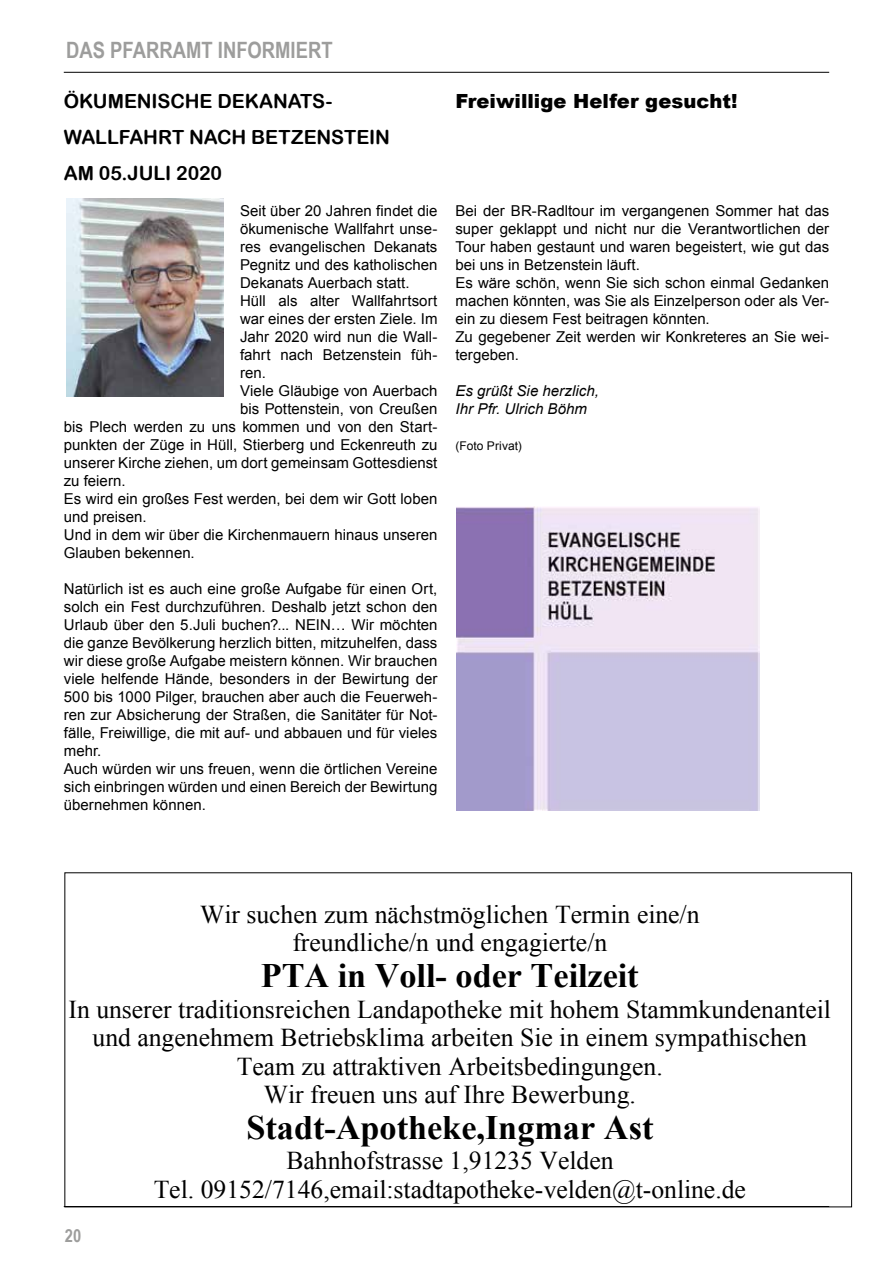
<style>
.page{position:relative;width:893px;height:1263px;background:#fff}
.page>*{position:absolute;margin:0;border:0;box-sizing:border-box;transform-origin:0 0}
.t1{font:700 34.2px "Times New Roman";color:#000}
.t2{font:25.65px/28.5px "Times New Roman";color:#000;text-align:center}
.t3{font:700 22.5px "Arial Narrow";color:#9d9d9c}
.t4{font:19.5px/36px "Arial Rounded MT Bold";letter-spacing:-.005em;color:#000}
.t5{font:900 19.5px "Arial";letter-spacing:.005em;color:#000}
.t6{font:700 18px "Arial Narrow";color:#9d9d9c}
.t7{font:15px/18px "Arial";letter-spacing:.005em;color:#000}
.t8{font:italic 15px/18px "Arial";letter-spacing:.005em;color:#000}
.t9{font:12px "Arial";letter-spacing:.005em;color:#000}
</style>
<div class="page">
<hr style="left:64px;top:72px;width:765px;height:1px;background:#000">
<img style="left:66px;top:198px;width:157px;height:198px">
<img style="left:456px;top:506px;width:304px;height:304px">
<h3 class="t3" style="left:66px;top:34px;width:268px">DAS PFARRAMT INFORMIERT</h3>
<h3 class="t4" style="left:64px;top:83px;width:328px">ÖKUMENISCHE DEKANATS-<br>WALLFAHRT NACH BETZENSTEIN<br>AM 05.JULI 2020</h3>
<p class="t7" style="left:240px;top:202px;width:199px">Seit über 20 Jahren findet die</p>
<p class="t7" style="left:240px;top:220px;width:199px">ökumenische Wallfahrt unse-</p>
<p class="t7" style="left:240px;top:238px;width:199px">res evangelischen Dekanats</p>
<p class="t7" style="left:240px;top:256px;width:199px">Pegnitz und des katholischen</p>
<p class="t7" style="left:240px;top:274px;width:171px">Dekanats Auerbach statt.</p>
<p class="t7" style="left:240px;top:292px;width:199px">Hüll als alter Wallfahrtsort</p>
<p class="t7" style="left:240px;top:310px;width:199px">war eines der ersten Ziele. Im</p>
<p class="t7" style="left:240px;top:328px;width:199px">Jahr 2020 wird nun die Wall-</p>
<p class="t7" style="left:240px;top:346px;width:199px">fahrt nach Betzenstein füh-</p>
<p class="t7" style="left:240px;top:364px;width:27px">ren.</p>
<p class="t7" style="left:240px;top:382px;width:199px">Viele Gläubige von Auerbach</p>
<p class="t7" style="left:240px;top:400px;width:199px">bis Pottenstein, von Creußen</p>
<p class="t7" style="left:64px;top:418px;width:375px">bis Plech werden zu uns kommen und von den Start-</p>
<p class="t7" style="left:64px;top:436px;width:375px">punkten der Züge in Hüll, Stierberg und Eckenreuth zu</p>
<p class="t7" style="left:64px;top:454px;width:375px">unserer Kirche ziehen, um dort gemeinsam Gottesdienst</p>
<p class="t7" style="left:64px;top:472px;width:63px">zu feiern.</p>
<p class="t7" style="left:64px;top:490px;width:375px">Es wird ein großes Fest werden, bei dem wir Gott loben</p>
<p class="t7" style="left:64px;top:508px;width:84px">und preisen.</p>
<p class="t7" style="left:64px;top:526px;width:375px">Und in dem wir über die Kirchenmauern hinaus unseren</p>
<p class="t7" style="left:64px;top:544px;width:133px">Glauben bekennen.</p>
<p class="t7" style="left:64px;top:580px;width:375px">Natürlich ist es auch eine große Aufgabe für einen Ort, solch ein Fest durchzuführen. Deshalb jetzt schon den Urlaub über den 5.Juli buchen?... NEIN… Wir möchten die ganze Bevölkerung herzlich bitten, mitzuhelfen, dass wir diese große Aufgabe meistern können. Wir brauchen viele helfende Hände, besonders in der Bewirtung der 500 bis 1000 Pilger, brauchen aber auch die Feuerweh&shy;ren zur Absicherung der Straßen, die Sanitäter für Not&shy;fälle, Freiwillige, die mit auf- und abbauen und für vieles mehr.<br>Auch würden wir uns freuen, wenn die örtlichen Vereine sich einbringen würden und einen Bereich der Bewirtung übernehmen können.</p>
<h3 class="t5" style="left:455px;top:87px;width:284px">Freiwillige Helfer gesucht!</h3>
<p class="t7" style="left:455px;top:202px;width:375px">Bei der BR-Radltour im vergangenen Sommer hat das super geklappt und nicht nur die Verantwortlichen der Tour haben gestaunt und waren begeistert, wie gut das bei uns in Betzenstein läuft.<br>Es wäre schön, wenn Sie sich schon einmal Gedanken machen könnten, was Sie als Einzelperson oder als Ver&shy;ein zu diesem Fest beitragen könnten.<br>Zu gegebener Zeit werden wir Konkreteres an Sie wei&shy;tergeben.</p>
<p class="t8" style="left:455px;top:382px;width:145px">Es grüßt Sie herzlich,<br>Ihr Pfr. Ulrich Böhm</p>
<p class="t9" style="left:455px;top:438px;width:68px">(Foto Privat)</p>
<h2 class="t2" style="left:200px;top:902px;width:501px">Wir suchen zum nächstmöglichen Termin eine/n freundliche/n und engagierte/n</h2>
<h1 class="t1" style="left:261px;top:964px;width:379px">PTA in Voll- oder Teilzeit</h1>
<h2 class="t2" style="left:69px;top:997px;width:764px">In unserer traditionsreichen Landapotheke mit hohem Stammkundenanteil und angenehmem Betriebsklima arbeiten Sie in einem sympathischen Team zu attraktiven Arbeitsbedingungen.<br>Wir freuen uns auf Ihre Bewerbung.</h2>
<h1 class="t1" style="left:247px;top:1116px;width:408px">Stadt-Apotheke,Ingmar Ast</h1>
<h2 class="t2" style="left:154px;top:1149px;width:594px">Bahnhofstrasse 1,91235 Velden<br>Tel. 09152/7146,email:stadtapotheke-velden@t-online.de</h2>
<p class="t6" style="left:65px;top:1222px;width:18px">20</p>
</div>
